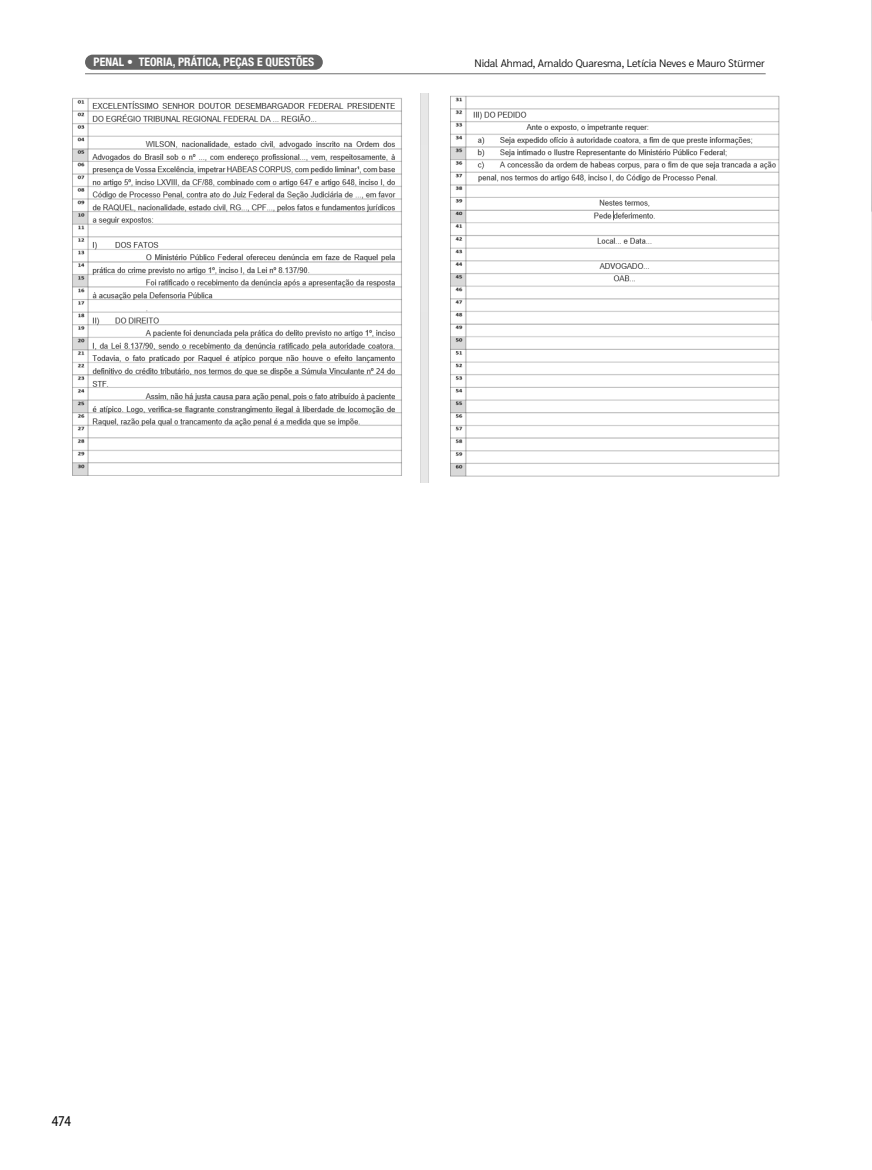
<style>
.page{position:relative;width:872px;height:1170px;background:#fff}
.page>*{position:absolute;margin:0;border:0;box-sizing:border-box;transform-origin:0 0}
.t1{font:semi-condensed 15px "Myriad Pro";color:#000;scale:.93 1}
.t2{font:700 condensed 11.7px "Helvetica Neue LT Com";letter-spacing:.005em;color:#fff}
.t3{font:300 10.8px "Sarabun";letter-spacing:-.01em;color:#000}
</style>
<div class="page">
<img style="left:871px;top:1px;width:1px;height:320px">
<div style="left:85px;top:55px;width:238px;height:15px;background:#636363;border-radius:8px"></div>
<hr style="left:85px;top:73px;width:680px;height:1px;background:#878787">
<img style="left:72px;top:94px;width:708px;height:389px">
<p class="t2" style="left:94px;top:55px;width:222px">PENAL • TEORIA, PRÁTICA, PEÇAS E QUESTÕES</p>
<p class="t3" style="left:474px;top:57px;width:292px">Nidal Ahmad, Arnaldo Quaresma, Letícia Neves e Mauro Stürmer</p>
<h1 class="t1" style="left:52px;top:1111px;width:22px">474</h1>
</div>
